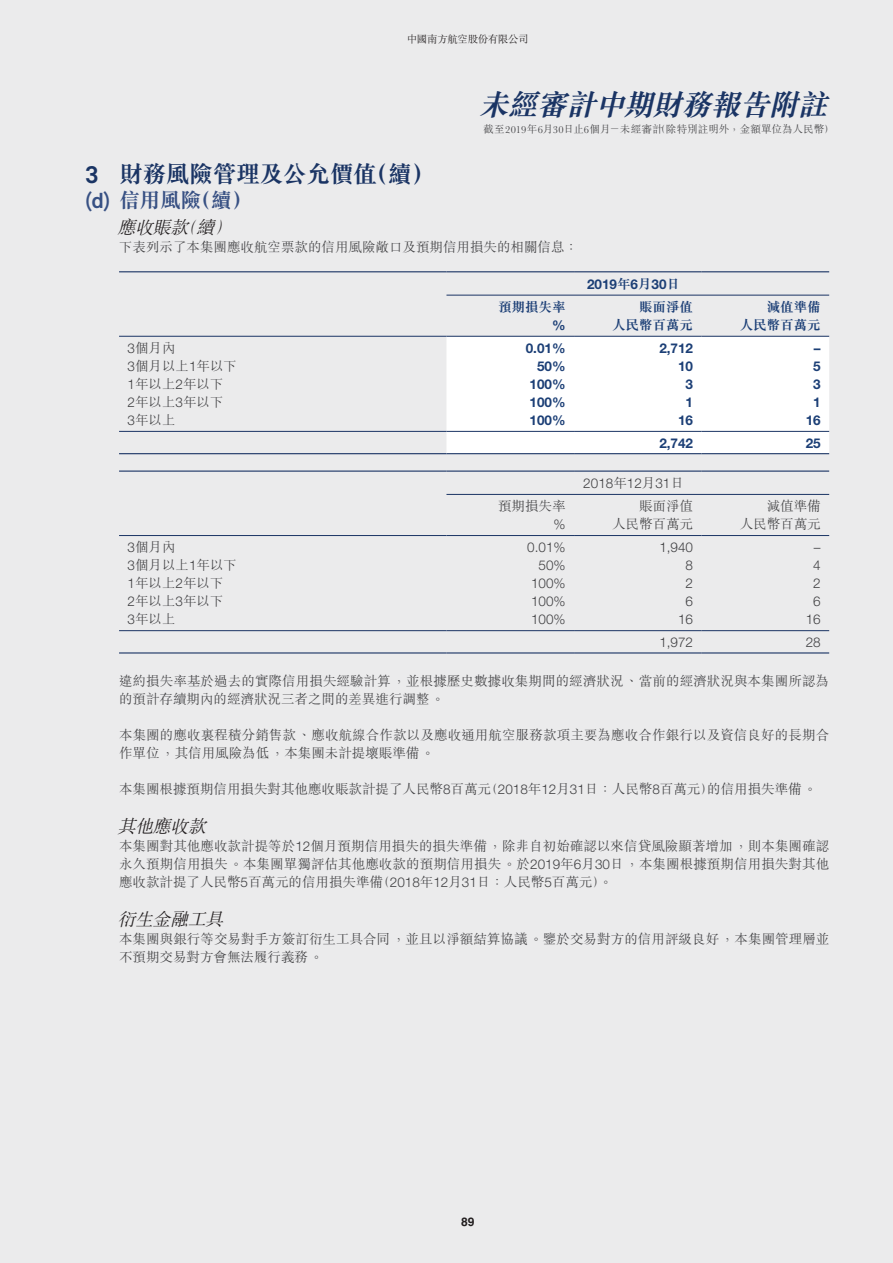
<style>
.page{position:relative;width:893px;height:1263px;background:#ebebec}
.page>*{position:absolute;margin:0;border:0;box-sizing:border-box;transform-origin:0 0}
.t1{font:italic 700 30px "M Sung HK";color:#1a3464}
.t2{font:700 24px "M Sung HK";letter-spacing:-.025em;color:#1a3464}
.t3{font:700 21px "M Sung HK";color:#375083}
.t4{font:italic 300 18px "M Sung HK";color:#221e1f}
.t5{font:300 13.5px/18px "M Sung HK";color:#404042}
.t6{font:700 13.5px "Helvetica Neue LT Std";color:#1c3f76}
.t7{font:300 13.5px "Helvetica Neue LT Std";color:#404042}
.t8{font:700 13.5px "M Sung HK";color:#1c3f76}
.t9{font:700 12px "Helvetica LT Std";color:#221e1f}
.t10{font:300 10.5px "M Sung HK";letter-spacing:.01em;color:#404042}
.t11{font:300 10.5px "M Sung HK";letter-spacing:-.03em;color:#221e1f}
.s1{font-family:"Akkurat Pro"}
.s2{font-family:"M Sung HK"}
.s3{font-family:"Helvetica Neue LT Std"}
</style>
<div class="page">
<div style="left:446px;top:337px;width:383px;height:116px;background:#fff"></div>
<hr style="left:446px;top:271px;width:128px;height:1px;background:#1a3464">
<hr style="left:574px;top:271px;width:128px;height:1px;background:#1a3464">
<hr style="left:702px;top:271px;width:127px;height:1px;background:#1a3464">
<hr style="left:119px;top:271px;width:327px;height:1px;background:#1a3464">
<hr style="left:446px;top:295px;width:383px;height:1px;background:#1a3464">
<hr style="left:119px;top:336px;width:327px;height:1px;background:#1a3464">
<hr style="left:446px;top:336px;width:128px;height:1px;background:#1a3464">
<hr style="left:574px;top:336px;width:128px;height:1px;background:#1a3464">
<hr style="left:702px;top:336px;width:127px;height:1px;background:#1a3464">
<hr style="left:119px;top:431px;width:327px;height:1px;background:#1a3464">
<hr style="left:446px;top:431px;width:128px;height:1px;background:#1a3464">
<hr style="left:574px;top:431px;width:128px;height:1px;background:#1a3464">
<hr style="left:702px;top:431px;width:127px;height:1px;background:#1a3464">
<hr style="left:119px;top:453px;width:327px;height:1px;background:#1a3464">
<hr style="left:446px;top:453px;width:128px;height:1px;background:#1a3464">
<hr style="left:574px;top:453px;width:128px;height:1px;background:#1a3464">
<hr style="left:702px;top:453px;width:127px;height:1px;background:#1a3464">
<hr style="left:446px;top:470px;width:128px;height:2px;background:#1a3464">
<hr style="left:574px;top:470px;width:128px;height:2px;background:#1a3464">
<hr style="left:702px;top:470px;width:127px;height:2px;background:#1a3464">
<hr style="left:119px;top:470px;width:327px;height:2px;background:#1a3464">
<hr style="left:446px;top:494px;width:383px;height:1px;background:#1a3464">
<hr style="left:119px;top:535px;width:327px;height:1px;background:#1a3464">
<hr style="left:446px;top:535px;width:128px;height:1px;background:#1a3464">
<hr style="left:574px;top:535px;width:128px;height:1px;background:#1a3464">
<hr style="left:702px;top:535px;width:127px;height:1px;background:#1a3464">
<hr style="left:119px;top:630px;width:327px;height:1px;background:#1a3464">
<hr style="left:446px;top:630px;width:128px;height:1px;background:#1a3464">
<hr style="left:574px;top:630px;width:128px;height:1px;background:#1a3464">
<hr style="left:702px;top:630px;width:127px;height:1px;background:#1a3464">
<hr style="left:119px;top:652px;width:327px;height:1px;background:#1a3464">
<hr style="left:446px;top:652px;width:128px;height:1px;background:#1a3464">
<hr style="left:574px;top:652px;width:128px;height:1px;background:#1a3464">
<hr style="left:702px;top:652px;width:127px;height:1px;background:#1a3464">
<p class="t11" style="left:407px;top:32px;width:123px">中國南方航空股份有限公司</p>
<h1 class="t1" style="left:478px;top:84px;width:360px">未經審計中期財務報告附註</h1>
<p class="t10" style="left:483px;top:121px;width:353px">截至2019年6月30日止6個月－未經審計（除特別註明外，金額單位為人民幣）</p>
<h2 class="t2" style="left:85px;top:157px;width:352px"><span class="s1">3</span> 財務風險管理及公允價值（續）</h2>
<h3 class="t3" style="left:85px;top:186px;width:169px"><span class="s1">(d)</span> 信用風險（續）</h3>
<h3 class="t4" style="left:117px;top:214px;width:119px">應收賬款（續）</h3>
<p class="t5" style="left:119px;top:237px;width:461px">下表列示了本集團應收航空票款的信用風險敞口及預期信用損失的相關信息：</p>
<p class="t6" style="left:587px;top:275px;width:95px">2019<span class="s2">年</span>6<span class="s2">月</span>30<span class="s2">日</span></p>
<p class="t8" style="left:498px;top:297px;width:69px">預期損失率</p>
<p class="t8" style="left:639px;top:297px;width:55px">賬面淨值</p>
<p class="t8" style="left:767px;top:297px;width:55px">減值準備</p>
<p class="t6" style="left:552px;top:317px;width:15px">%</p>
<p class="t8" style="left:612px;top:315px;width:82px">人民幣百萬元</p>
<p class="t8" style="left:740px;top:315px;width:82px">人民幣百萬元</p>
<p class="t5" style="left:128px;top:338px;width:50px"><span class="s3">3</span>個月內</p>
<p class="t6" style="left:526px;top:340px;width:41px">0.01%</p>
<p class="t6" style="left:659px;top:340px;width:35px">2,712</p>
<p class="t6" style="left:814px;top:340px;width:8px">–</p>
<p class="t5" style="left:128px;top:356px;width:111px"><span class="s3">3</span>個月以上<span class="s3">1</span>年以下</p>
<p class="t6" style="left:537px;top:358px;width:30px">50%</p>
<p class="t6" style="left:678px;top:358px;width:17px">10</p>
<p class="t6" style="left:813px;top:358px;width:9px">5</p>
<p class="t5" style="left:128px;top:374px;width:98px"><span class="s3">1</span>年以上<span class="s3">2</span>年以下</p>
<p class="t6" style="left:529px;top:376px;width:38px">100%</p>
<p class="t6" style="left:686px;top:376px;width:9px">3</p>
<p class="t6" style="left:813px;top:376px;width:9px">3</p>
<p class="t5" style="left:128px;top:392px;width:98px"><span class="s3">2</span>年以上<span class="s3">3</span>年以下</p>
<p class="t6" style="left:529px;top:394px;width:38px">100%</p>
<p class="t6" style="left:686px;top:394px;width:9px">1</p>
<p class="t6" style="left:813px;top:394px;width:9px">1</p>
<p class="t5" style="left:128px;top:410px;width:50px"><span class="s3">3</span>年以上</p>
<p class="t6" style="left:529px;top:412px;width:38px">100%</p>
<p class="t6" style="left:678px;top:412px;width:17px">16</p>
<p class="t6" style="left:806px;top:412px;width:17px">16</p>
<p class="t6" style="left:659px;top:435px;width:35px">2,742</p>
<p class="t6" style="left:806px;top:435px;width:17px">25</p>
<p class="t7" style="left:583px;top:475px;width:102px">2018<span class="s2">年</span>12<span class="s2">月</span>31<span class="s2">日</span></p>
<p class="t5" style="left:498px;top:496px;width:69px">預期損失率</p>
<p class="t5" style="left:639px;top:496px;width:55px">賬面淨值</p>
<p class="t5" style="left:767px;top:496px;width:56px">減值準備</p>
<p class="t7" style="left:554px;top:516px;width:14px">%</p>
<p class="t5" style="left:612px;top:514px;width:82px">人民幣百萬元</p>
<p class="t5" style="left:740px;top:514px;width:83px">人民幣百萬元</p>
<p class="t5" style="left:128px;top:538px;width:50px"><span class="s3">3</span>個月內</p>
<p class="t7" style="left:527px;top:539px;width:40px">0.01%</p>
<p class="t7" style="left:659px;top:539px;width:35px">1,940</p>
<p class="t7" style="left:814px;top:539px;width:8px">–</p>
<p class="t5" style="left:128px;top:556px;width:111px"><span class="s3">3</span>個月以上<span class="s3">1</span>年以下</p>
<p class="t7" style="left:538px;top:557px;width:29px">50%</p>
<p class="t7" style="left:686px;top:557px;width:9px">8</p>
<p class="t7" style="left:813px;top:557px;width:9px">4</p>
<p class="t5" style="left:128px;top:574px;width:98px"><span class="s3">1</span>年以上<span class="s3">2</span>年以下</p>
<p class="t7" style="left:531px;top:575px;width:36px">100%</p>
<p class="t7" style="left:686px;top:575px;width:9px">2</p>
<p class="t7" style="left:813px;top:575px;width:9px">2</p>
<p class="t5" style="left:128px;top:592px;width:98px"><span class="s3">2</span>年以上<span class="s3">3</span>年以下</p>
<p class="t7" style="left:531px;top:593px;width:36px">100%</p>
<p class="t7" style="left:686px;top:593px;width:9px">6</p>
<p class="t7" style="left:813px;top:593px;width:9px">6</p>
<p class="t5" style="left:128px;top:610px;width:50px"><span class="s3">3</span>年以上</p>
<p class="t7" style="left:531px;top:611px;width:36px">100%</p>
<p class="t7" style="left:678px;top:611px;width:17px">16</p>
<p class="t7" style="left:806px;top:611px;width:17px">16</p>
<p class="t7" style="left:659px;top:634px;width:35px">1,972</p>
<p class="t7" style="left:806px;top:634px;width:17px">28</p>
<p class="t5" style="left:119px;top:671px;width:712px">違約損失率基於過去的實際信用損失經驗計算，並根據歷史數據收集期間的經濟狀況、當前的經濟狀況與本集團所認為的預計存續期內的經濟狀況三者之間的差異進行調整。</p>
<p class="t5" style="left:119px;top:725px;width:712px">本集團的應收裏程積分銷售款、應收航線合作款以及應收通用航空服務款項主要為應收合作銀行以及資信良好的長期合作單位，其信用風險為低，本集團未計提壞賬準備。</p>
<p class="t5" style="left:119px;top:779px;width:699px">本集團根據預期信用損失對其他應收賬款計提了人民幣<span class="s3">8</span>百萬元（<span class="s3">2018</span>年<span class="s3">12</span>月<span class="s3">31</span>日：人民幣<span class="s3">8</span>百萬元）的信用損失準備。</p>
<h3 class="t4" style="left:117px;top:814px;width:95px">其他應收款</h3>
<p class="t5" style="left:119px;top:836px;width:712px;text-align:justify">本集團對其他應收款計提等於<span class="s3">12</span>個月預期信用損失的損失準備，除非自初始確認以來信貸風險顯著增加，則本集團確認永久預期信用損失。本集團單獨評估其他應收款的預期信用損失。於<span class="s3">2019</span>年<span class="s3">6</span>月<span class="s3">30</span>日，本集團根據預期信用損失對其他應收款計提了人民幣<span class="s3">5</span>百萬元的信用損失準備（<span class="s3">2018</span>年<span class="s3">12</span>月<span class="s3">31</span>日：人民幣<span class="s3">5</span>百萬元）。</p>
<h3 class="t4" style="left:117px;top:907px;width:113px">衍生金融工具</h3>
<p class="t5" style="left:119px;top:929px;width:712px">本集團與銀行等交易對手方簽訂衍生工具合同，並且以淨額結算協議。鑒於交易對方的信用評級良好，本集團管理層並不預期交易對方會無法履行義務。</p>
<p class="t9" style="left:461px;top:1214px;width:15px">89</p>
</div>
